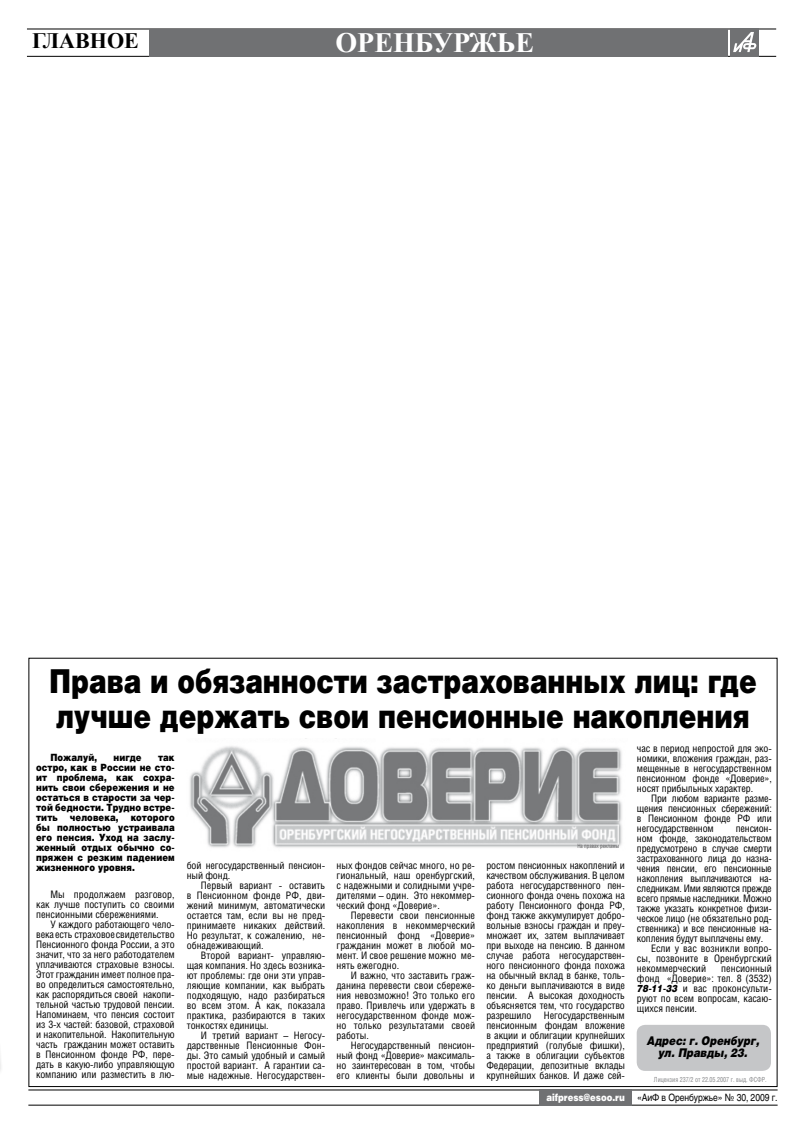
<style>
.page{position:relative;width:806px;height:1134px;background:#fff}
.page>*{position:absolute;margin:0;border:0;box-sizing:border-box;transform-origin:0 0}
.t1{font:900 33px/35px "Helios";color:#000;scale:.8 1}
.t2{font:700 28px "Times New Roman";color:#fff}
.t3{font:700 22px "Times New Roman";color:#000}
.t4{font:italic 900 12px/12px "Helios";color:#000;text-align:center;scale:.85 1}
.t5{font:10.3px/10px "Helios Cond";letter-spacing:-.01em;color:#000;text-align:justify}
.t6{font:900 10px/10px "Helios";letter-spacing:.01em;color:#000;text-align:justify;scale:.85 1}
.t7{font:10px "Helios";letter-spacing:-.01em;color:#000;scale:.85 1}
.t8{font:7px "Helios Cond";color:#87888a;scale:.9 1}
.t9{font:6px "Helios Cond";color:#58585a;scale:.9 1}
.s1{font-weight:900;color:#fff}
.s2{font-family:"Helios";font-weight:900;font-style:italic;font-size:10px}
</style>
<div class="page">
<img style="left:189px;top:746px;width:433px;height:102px">
<hr style="left:27px;top:56px;width:748px;height:1px;background:#000">
<hr style="left:27px;top:28px;width:748px;height:1px;background:#000">
<hr style="left:28px;top:1105px;width:749px;height:1px;background:#000">
<hr style="left:28px;top:1089px;width:749px;height:1px;background:#000">
<div style="left:539px;top:1089px;width:92px;height:17px;background:#707173"></div>
<div style="left:730px;top:28px;width:28px;height:29px;background:#707173"></div>
<svg style="left:733px;top:32px;width:22px;height:20px"></svg>
<div style="left:149px;top:29px;width:578px;height:28px;background:#707173"></div>
<div style="left:636px;top:1025px;width:134px;height:46px;background:#c5c6c8;border-radius:9px"></div>
<h3 class="t3" style="left:32px;top:26px;width:108px">главное</h3>
<h2 class="t2" style="left:335px;top:23px;width:200px">оренбуржье</h2>
<h1 class="t1" style="left:49px;top:662px;width:885px">Права и обязанности застрахованных лиц: где лучше держать свои пенсионные накопления</h1>
<p class="t6" style="left:50px;top:752px;width:56px">Пожалуй,</p>
<p class="t6" style="left:114px;top:752px;width:34px">нигде</p>
<p class="t5" style="left:636px;top:743px;width:136px">час в период непростой для эко&shy;номики, вложения граждан, раз&shy;мещенные в негосударственном пенсионном фонде «Доверие», носят прибыльных характер.</p>
<p class="t5" style="left:636px;top:793px;width:136px;text-indent:14px">При любом варианте разме&shy;щения пенсионных сбережений: в Пенсионном фонде РФ или негосударственном</p>
<p class="t6" style="left:36px;top:752px;width:164px;text-indent:122px">так остро, как в России не сто&shy;ит проблема, как сохра&shy;нить свои сбережения и не остаться в старости за чер&shy;той бедности. Трудно встре&shy;тить человека, которого бы полностью устраивала его пенсия. Уход на заслу&shy;женный отдых обычно со&shy;пряжен с резким падением жизненного уровня.</p>
<p class="t5" style="left:36px;top:889px;width:140px;text-indent:14px">Мы продолжаем разговор, как лучше поступить со своими пенсионными сбережениями.</p>
<p class="t5" style="left:36px;top:919px;width:140px;text-indent:14px">У каждого работающего чело&shy;века есть страховое свидетельство Пенсионного фонда России, а это значит, что за него работодателем уплачиваются страховые взносы.<br>Этот гражданин имеет полное пра&shy;во определиться самостоятельно, как распорядиться своей накопи&shy;тельной частью трудовой пенсии.<br>Напоминаем, что пенсия состоит из 3-х частей: базовой, страховой и накопительной. Накопительную часть гражданин может оставить в Пенсионном фонде РФ, пере&shy;дать в какую-либо управляющую компанию или разместить в лю-</p>
<p class="t5" style="left:735px;top:823px;width:37px">пенсион-</p>
<p class="t5" style="left:636px;top:833px;width:136px">ном фонде, законодательством</p>
<p class="t5" style="left:636px;top:843px;width:136px">предусмотрено в случае смерти</p>
<p class="t5" style="left:636px;top:853px;width:136px">застрахованного лица до назна-</p>
<p class="t5" style="left:636px;top:863px;width:136px">чения пенсии, его пенсионные</p>
<p class="t5" style="left:636px;top:873px;width:136px">накопления выплачиваются на-</p>
<p class="t5" style="left:636px;top:883px;width:136px">следникам. Ими являются прежде</p>
<p class="t5" style="left:636px;top:893px;width:136px">всего прямые наследники. Можно</p>
<p class="t5" style="left:636px;top:903px;width:136px">также указать конкретное физи-</p>
<p class="t5" style="left:636px;top:913px;width:136px">ческое лицо (не обязательно род-</p>
<p class="t5" style="left:636px;top:923px;width:136px">ственника) и все пенсионные на-</p>
<p class="t5" style="left:636px;top:933px;width:128px">копления будут выплачены ему.</p>
<p class="t5" style="left:650px;top:943px;width:122px">Если у вас возникли вопро-</p>
<p class="t5" style="left:636px;top:953px;width:136px">сы, позвоните в Оренбургский</p>
<p class="t5" style="left:636px;top:963px;width:71px">некоммерческий</p>
<p class="t9" style="left:577px;top:842px;width:48px">На правах рекламы</p>
<p class="t5" style="left:187px;top:860px;width:140px">бой негосударственный пенсион&shy;ный фонд.</p>
<p class="t5" style="left:187px;top:880px;width:140px;text-indent:14px">Первый вариант - оставить в Пенсионном фонде РФ, дви&shy;жений минимум, автоматически остается там, если вы не пред&shy;принимаете никаких действий.<br>Но результат, к сожалению, не&shy;обнадеживающий.</p>
<p class="t5" style="left:187px;top:950px;width:140px;text-indent:14px">Второй вариант- управляю&shy;щая компания. Но здесь возника&shy;ют проблемы: где они эти управ&shy;ляющие компании, как выбрать подходящую, надо разбираться во всем этом. А как, показала практика, разбираются в таких тонкостях единицы.</p>
<p class="t5" style="left:187px;top:1030px;width:140px;text-indent:14px">И третий вариант – Негосу&shy;дарственные Пенсионные Фон&shy;ды. Это самый удобный и самый простой вариант. А гарантии са&shy;мые надежные. Негосударствен-</p>
<p class="t5" style="left:336px;top:860px;width:140px">ных фондов сейчас много, но ре&shy;гиональный, наш оренбургский, с надежными и солидными учре&shy;дителями – один. Это некоммер&shy;ческий фонд «Доверие».</p>
<p class="t5" style="left:336px;top:910px;width:140px;text-indent:14px">Перевести свои пенсионные накопления в некоммерческий пенсионный фонд «Доверие» гражданин может в любой мо&shy;мент. И свое решение можно ме&shy;нять ежегодно.</p>
<p class="t5" style="left:336px;top:970px;width:140px;text-indent:14px">И важно, что заставить граж&shy;данина перевести свои сбереже&shy;ния невозможно! Это только его право. Привлечь или удержать в негосударственном фонде мож&shy;но только результатами своей работы.</p>
<p class="t5" style="left:336px;top:1040px;width:140px;text-indent:14px">Негосударственный пенсион&shy;ный фонд «Доверие» максималь&shy;но заинтересован в том, чтобы его клиенты были довольны и</p>
<p class="t4" style="left:646px;top:1034px;width:133px">Адрес: г. Оренбург, ул. Правды, 23.</p>
<p class="t5" style="left:486px;top:860px;width:140px">ростом пенсионных накоплений и качеством обслуживания. В целом работа негосударственного пен&shy;сионного фонда очень похожа на работу Пенсионного фонда РФ, фонд также аккумулирует добро&shy;вольные взносы граждан и преу&shy;множает их, затем выплачивает при выходе на пенсию. В данном случае работа негосударствен&shy;ного пенсионного фонда похожа на обычный вклад в банке, толь&shy;ко деньги выплачиваются в виде пенсии. А высокая доходность объясняется тем, что государство разрешило Негосударственным пенсионным фондам вложение в акции и облигации крупнейших предприятий (голубые фишки), а также в облигации субъектов Федерации, депозитные вклады крупнейших банков. И даже сей-</p>
<p class="t7" style="left:546px;top:1092px;width:273px"><span class="s1">aifpress@esoo.ru</span> «АиФ в Оренбуржье» № 30, 2009 г.</p>
<p class="t5" style="left:636px;top:963px;width:136px;text-indent:84px">пенсионный фонд «Доверие»: тел. 8 (3532)<br><span class="s2">78-11-33</span> и вас проконсульти&shy;руют по всем вопросам, касаю&shy;щихся пенсии.</p>
<p class="t8" style="left:653px;top:1075px;width:127px">Лицензия 237/2 от 22.05.2007 г. выд. ФСФР.</p>
</div>
